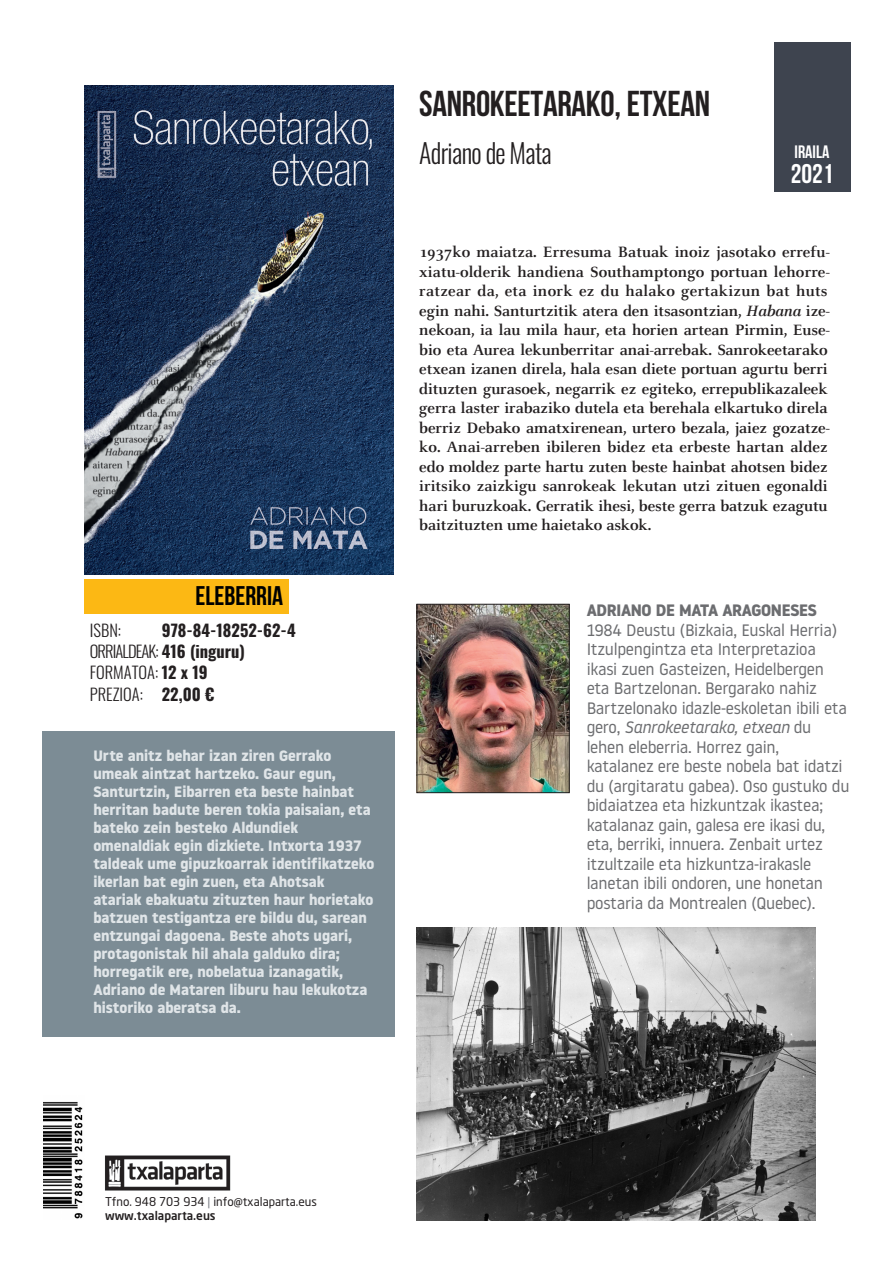
<style>
.page{position:relative;width:893px;height:1263px;background:#fff}
.page>*{position:absolute;margin:0;border:0;box-sizing:border-box;transform-origin:0 0}
.t1{font:36px "Bebas Neue";letter-spacing:-.01em;color:#231f20}
.t2{font:300 27px "Oswald";letter-spacing:-.025em;color:#231f20;scale:.95 1}
.t3{font:700 27px "Bebas Neue";color:#000}
.t4{font:700 27px "Bebas Neue";color:#fff}
.t5{font:700 18px "Bebas Neue";color:#fff}
.t6{font:700 16.5px/19.5px "Celeste";letter-spacing:-.005em;color:#231f20}
.t7{font:16.5px/19.5px "Noway";letter-spacing:-.015em;color:#6c6d70}
.t8{font:700 16.5px/21.3px "Oswald";color:#231f20}
.t9{font:700 16.5px "Noway";letter-spacing:-.02em;color:#6c6d70}
.t10{font:300 16.5px "Oswald";color:#231f20}
.t11{font:700 15px/18px "Noway";color:#e0e5e8}
.t12{font:12px/13.5px "Neo Sans Pro";color:#231f20}
.s1{font-weight:300}
.s2{font-style:italic}
.s3{color:#80838a}
.s4{font-weight:500}
</style>
<div class="page">
<img style="left:85px;top:85px;width:308px;height:489px">
<div style="left:42px;top:731px;width:352px;height:306px;background:#7c8c95"></div>
<div style="left:774px;top:43px;width:76px;height:149px;background:#3e444f"></div>
<img style="left:418px;top:606px;width:150px;height:185px">
<div style="left:416px;top:604px;width:154px;height:189px;border:1px solid #231f20"></div>
<img style="left:43px;top:1101px;width:40px;height:118px">
<div style="left:85px;top:579px;width:204px;height:34px;background:#fcb814"></div>
<img style="left:416px;top:927px;width:400px;height:293px">
<img style="left:105px;top:1155px;width:126px;height:36px">
<h2 class="t3" style="left:195px;top:580px;width:89px">ELEBERRIA</h2>
<p class="t8" style="left:90px;top:620px;width:207px;text-indent:72px">978-84-18252-62-4<br><span class="s1">ORRIALDEAK:</span> 416 (inguru)<br><span class="s1">FORMATOA:</span> 12 x 19<br><span class="s1">PREZIOA:</span> 22,00 €</p>
<p class="t10" style="left:90px;top:621px;width:33px">ISBN:</p>
<p class="t11" style="left:93px;top:748px;width:283px">Urte anitz behar izan ziren Gerrako umeak aintzat hartzeko. Gaur egun, Santurtzin, Eibarren eta beste hainbat herritan badute beren tokia paisaian, eta bateko zein besteko Aldundiek omenaldiak egin dizkiete. Intxorta 1937 taldeak ume gipuzkoarrak identifikatzeko ikerlan bat egin zuen, eta Ahotsak atariak ebakuatu zituzten haur horietako batzuen testigantza ere bildu du, sarean entzungai dagoena. Beste ahots ugari, protagonistak hil ahala galduko dira; horregatik ere, nobelatua izanagatik, Adriano de Mataren liburu hau lekukotza historiko aberatsa da.</p>
<h1 class="t1" style="left:419px;top:82px;width:292px">SANROKEETARAKO, ETXEAN</h1>
<h2 class="t2" style="left:419px;top:139px;width:141px">Adriano de Mata</h2>
<p class="t5" style="left:795px;top:141px;width:36px">IRAILA</p>
<h2 class="t4" style="left:791px;top:158px;width:44px">2021</h2>
<p class="t6" style="left:419px;top:244px;width:412px">1937ko maiatza. Erresuma Batuak inoiz jasotako errefu&shy;xiatu-olderik handiena Southamptongo portuan lehorre&shy;ratzear da, eta inork ez du halako gertakizun bat huts egin nahi. Santurtzitik atera den itsasontzian, <span class="s2">Habana</span> ize&shy;nekoan, ia lau mila haur, eta horien artean Pirmin, Euse&shy;bio eta Aurea lekunberritar anai-arrebak. Sanrokeetarako etxean izanen direla, hala esan diete portuan agurtu berri dituzten gurasoek, negarrik ez egiteko, errepublikazaleek gerra laster irabaziko dutela eta berehala elkartuko direla berriz Debako amatxirenean, urtero bezala, jaiez gozatze&shy;ko. Anai-arreben ibileren bidez eta erbeste hartan aldez edo moldez parte hartu zuten beste hainbat ahotsen bidez iritsiko zaizkigu sanrokeak lekutan utzi zituen egonaldi hari buruzkoak. Gerratik ihesi, beste gerra batzuk ezagutu baitzituzten ume haietako askok.</p>
<p class="t9" style="left:587px;top:604px;width:232px">ADRIANO DE MATA ARAGONESES</p>
<p class="t7" style="left:587px;top:622px;width:264px">1984 Deustu (Bizkaia, Euskal Herria)<br>Itzulpengintza eta Interpretazioa ikasi zuen Gasteizen, Heidelbergen eta Bartzelonan. Bergarako nahiz Bartzelonako idazle-eskoletan ibili eta gero, <span class="s2">Sanrokeetarako, etxean</span> du lehen eleberria. Horrez gain, katalanez ere beste nobela bat idatzi du (argitaratu gabea). Oso gustuko du bidaiatzea eta hizkuntzak ikastea; katalanaz gain, galesa ere ikasi du, eta, berriki, innuera. Zenbait urtez itzultzaile eta hizkuntza-irakasle lanetan ibili ondoren, une honetan postaria da Montrealen (Quebec).</p>
<p class="t12" style="left:105px;top:1195px;width:213px">Tfno. 948 703 934 <span class="s3">|</span> info@txalaparta.eus <span class="s4">www.txalaparta.eus</span></p>
</div>
